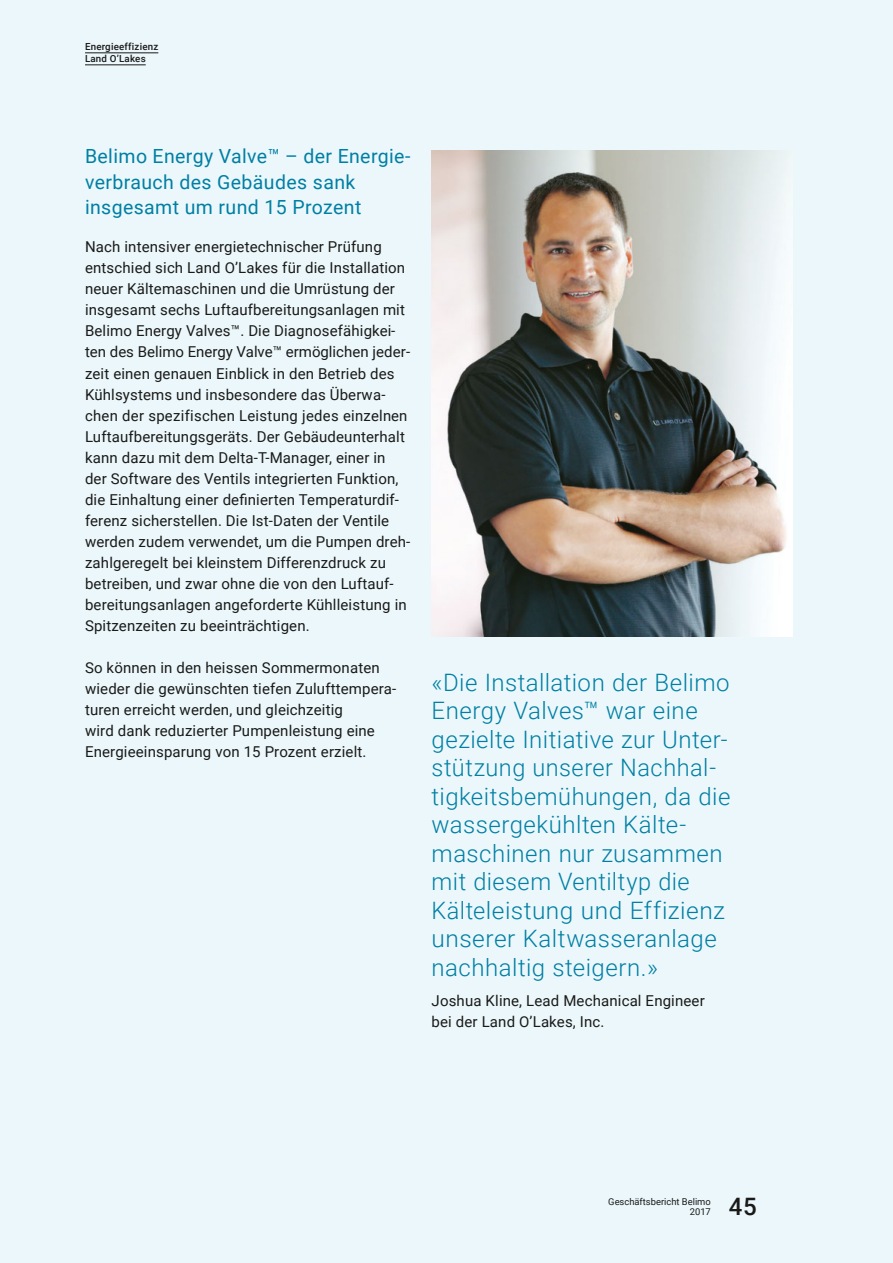
<style>
.page{position:relative;width:893px;height:1263px;background:#ebf7fb}
.page>*{position:absolute;margin:0;border:0;box-sizing:border-box;transform-origin:0 0}
.t1{font:300 24px/28.5px "Roboto";letter-spacing:.02em;color:#007fa4}
.t2{font:500 24px "Roboto";color:#1a1a18}
.t3{font:19.5px/25.5px "Roboto";letter-spacing:.02em;color:#007fa4}
.t4{font:15px/21px "Roboto";letter-spacing:.01em;color:#1a1a18}
.t5{font:500 9.75px/12px "Roboto";letter-spacing:.02em;color:#1a1a18}
.t6{font:9.3px/10.5px "Roboto";color:#1a1a18;text-align:right}
</style>
<div class="page">
<img style="left:432px;top:151px;width:361px;height:486px">
<hr style="left:85px;top:53px;width:73px;height:1px;background:#1a1a18">
<hr style="left:85px;top:65px;width:61px;height:1px;background:#1a1a18">
<p class="t5" style="left:85px;top:40px;width:75px">Energieeffizienz<br>Land OʼLakes</p>
<h2 class="t3" style="left:85px;top:143px;width:326px">Belimo Energy Valve™ – der Energie&shy;verbrauch des Gebäudes sank insgesamt um rund 15 Prozent</h2>
<p class="t4" style="left:85px;top:236px;width:327px">Nach intensiver energietechnischer Prüfung entschied sich Land O’Lakes für die Installation neuer Kältemaschinen und die Umrüstung der insgesamt sechs Luftaufbereitungsanlagen mit Belimo Energy Valves™. Die Diagnosefähigkei&shy;ten des Belimo Energy Valve™ ermöglichen jeder&shy;zeit einen genauen Einblick in den Betrieb des Kühlsystems und insbesondere das Überwa&shy;chen der spezifischen Leistung jedes einzelnen Luftaufbereitungsgeräts. Der Gebäudeunterhalt kann dazu mit dem Delta-T-Manager, einer in der Software des Ventils integrierten Funktion, die Einhaltung einer definierten Temperaturdif&shy;ferenz sicherstellen. Die Ist-Daten der Ventile werden zudem verwendet, um die Pumpen dreh&shy;zahlgeregelt bei kleinstem Differenzdruck zu betreiben, und zwar ohne die von den Luftauf&shy;bereitungsanlagen angeforderte Kühlleistung in Spitzenzeiten zu beeinträchtigen.</p>
<p class="t4" style="left:85px;top:656px;width:312px">So können in den heissen Sommermonaten wieder die gewünschten tiefen Zulufttempera&shy;turen erreicht werden, und gleichzeitig<br>wird dank reduzierter Pumpenleistung eine Energieeinsparung von 15 Prozent erzielt.</p>
<p class="t1" style="left:432px;top:667px;width:300px">«Die Installation der Belimo<br>Energy Valves™ war eine gezielte Initiative zur Unter&shy;stützung unserer Nachhal&shy;tigkeitsbemühungen, da die wassergekühlten Kälte&shy;maschinen nur zusammen mit diesem Ventiltyp die<br>Kälteleistung und Effizienz unserer Kaltwasseranlage nachhaltig steigern.»</p>
<p class="t4" style="left:432px;top:989px;width:275px">Joshua Kline, Lead Mechanical Engineer bei der Land OʼLakes, Inc.</p>
<p class="t6" style="left:608px;top:1196px;width:104px">Geschäftsbericht Belimo<br>2017</p>
<h1 class="t2" style="left:729px;top:1190px;width:30px">45</h1>
</div>
